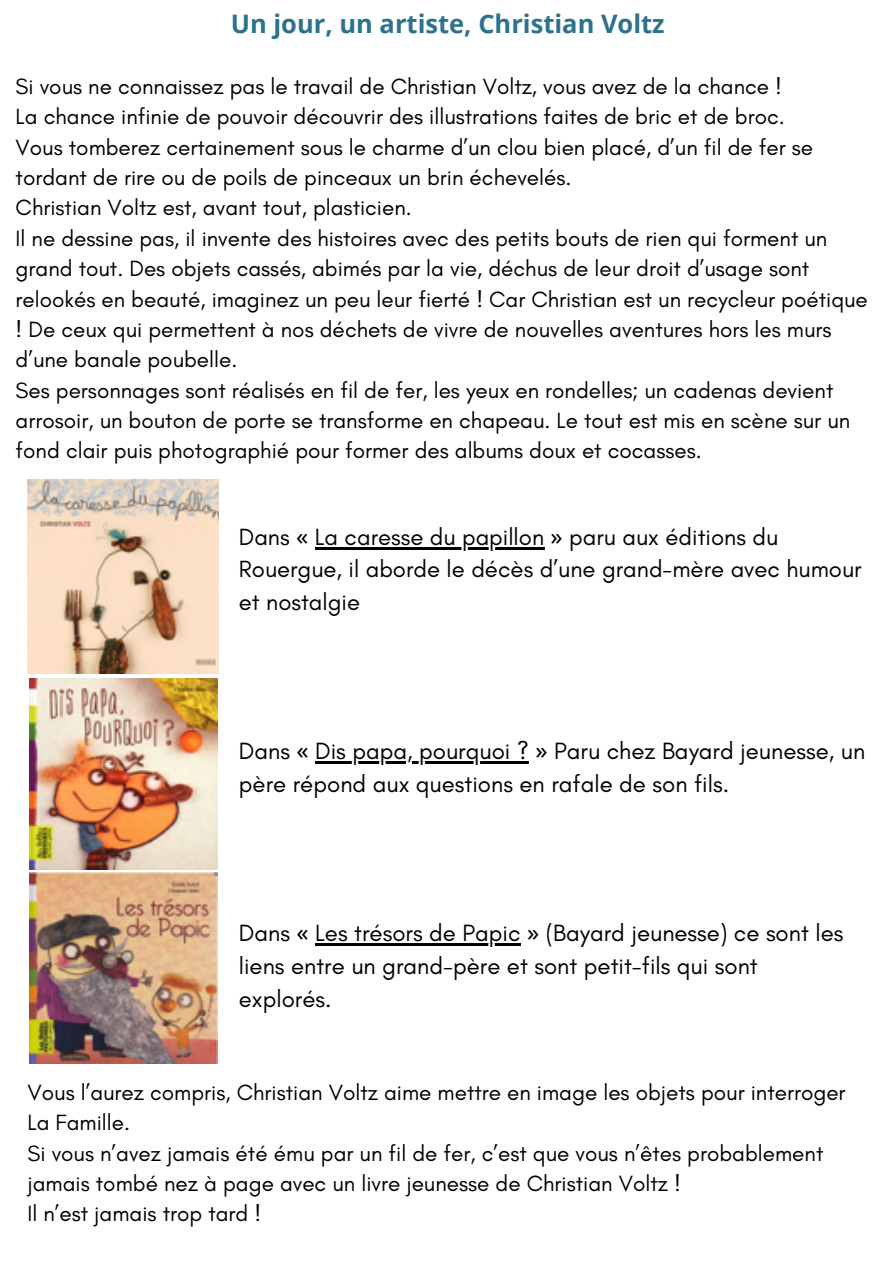
<style>
.page{position:relative;width:894px;height:1264px;background:#fff}
.page>*{position:absolute;margin:0;border:0;box-sizing:border-box;transform-origin:0 0}
.t1{font:700 25.5px "Open Sans";color:#2d728d}
.t2{font:24px/32.7px "Glacial Indifference";color:#000}
.t3{font:23.85px/32.7px "Glacial Indifference";color:#000}
.t4{font:22.5px/30.3px "Glacial Indifference";color:#000}
.s1{font-family:"Noto Sans"}
</style>
<div class="page">
<img style="left:28px;top:480px;width:191px;height:193px">
<img style="left:29px;top:678px;width:188px;height:191px">
<img style="left:29px;top:872px;width:188px;height:191px">
<hr style="left:315px;top:547px;width:229px;height:2px;background:#000">
<hr style="left:315px;top:761px;width:214px;height:3px;background:#000">
<hr style="left:315px;top:943px;width:205px;height:2px;background:#000">
<p class="t1" style="left:231px;top:6px;width:435px">Un jour, un artiste, Christian Voltz</p>
<p class="t4" style="left:16px;top:71px;width:767px">Si vous ne connaissez pas le travail de Christian Voltz, vous avez de la chance !</p>
<p class="t4" style="left:16px;top:101px;width:770px">La chance infinie de pouvoir découvrir des illustrations faites de bric et de broc.</p>
<p class="t4" style="left:16px;top:131px;width:798px">Vous tomberez certainement sous le charme d’un clou bien placé, d’un fil de fer se tordant de rire ou de poils de pinceaux un brin échevelés.</p>
<p class="t4" style="left:16px;top:192px;width:397px">Christian Voltz est, avant tout, plasticien.</p>
<p class="t4" style="left:16px;top:223px;width:853px">Il ne dessine pas, il invente des histoires avec des petits bouts de rien qui forment un grand tout. Des objets cassés, abimés par la vie, déchus de leur droit d’usage sont relookés en beauté, imaginez un peu leur fierté ! Car Christian est un recycleur poétique ! De ceux qui permettent à nos déchets de vivre de nouvelles aventures hors les murs d’une banale poubelle.</p>
<p class="t4" style="left:16px;top:374px;width:835px">Ses personnages sont réalisés en fil de fer, les yeux en rondelles; un cadenas devient arrosoir, un bouton de porte se transforme en chapeau. Le tout est mis en scène sur un fond clair puis photographié pour former des albums doux et cocasses.</p>
<h2 class="t3" style="left:239px;top:520px;width:540px">Dans <span class="s1">«</span> La caresse du papillon <span class="s1">»</span> paru aux éditions du</h2>
<h2 class="t3" style="left:239px;top:552px;width:624px">Rouergue, il aborde le décès d’une grand-mère avec humour et nostalgie</h2>
<h2 class="t2" style="left:239px;top:734px;width:627px">Dans <span class="s1">«</span> Dis papa, pourquoi ? <span class="s1">»</span> Paru chez Bayard jeunesse, un</h2>
<p class="t2" style="left:239px;top:767px;width:491px">père répond aux questions en rafale de son fils.</p>
<p class="t2" style="left:239px;top:916px;width:606px">Dans <span class="s1">«</span> Les trésors de Papic <span class="s1">»</span> (Bayard jeunesse) ce sont les</p>
<p class="t2" style="left:239px;top:949px;width:520px">liens entre un grand-père et sont petit-fils qui sont explorés.</p>
<p class="t4" style="left:28px;top:1076px;width:819px">Vous l’aurez compris, Christian Voltz aime mettre en image les objets pour interroger La Famille.<br>Si vous n’avez jamais été ému par un fil de fer, c’est que vous n’êtes probablement jamais tombé nez à page avec un livre jeunesse de Christian Voltz !<br>Il n’est jamais trop tard !</p>
</div>
